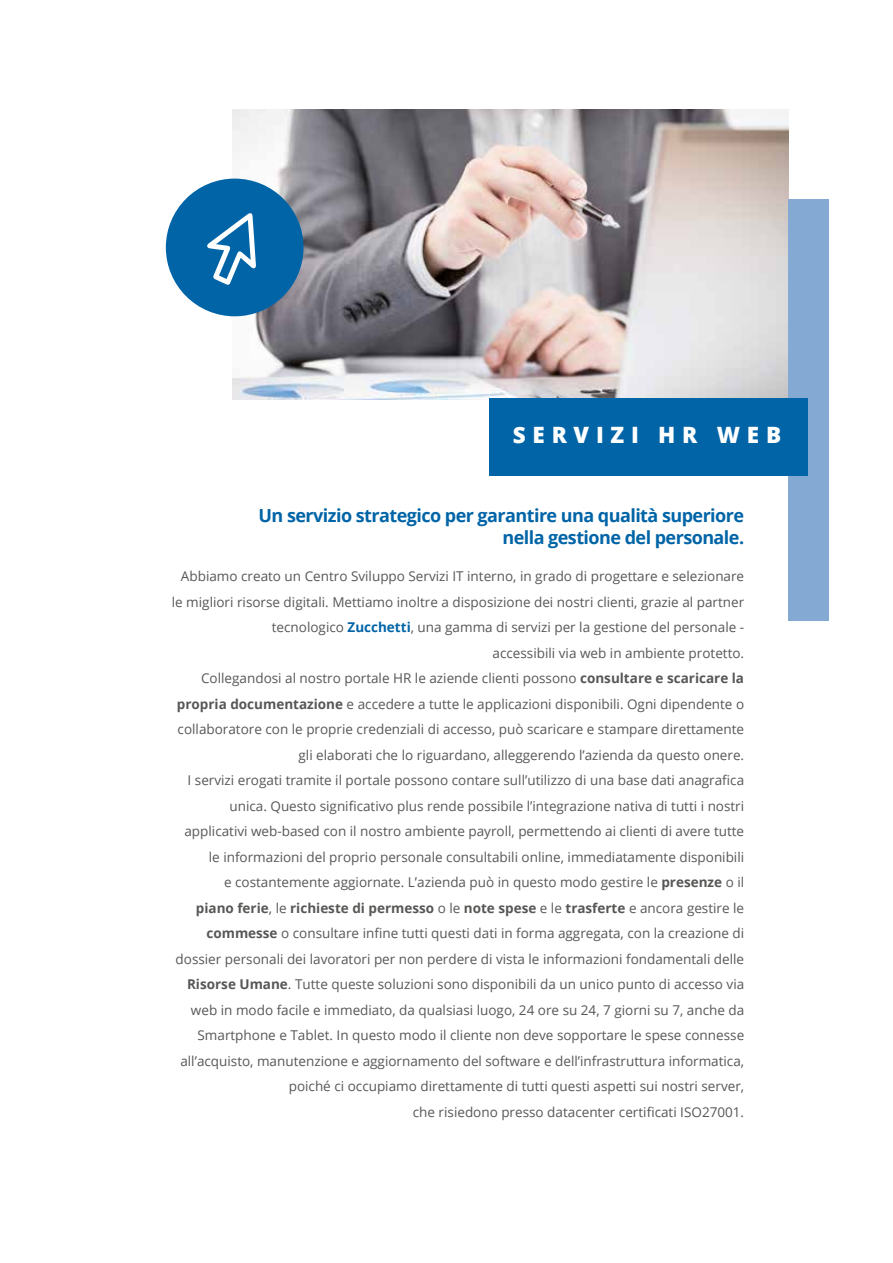
<style>
.page{position:relative;width:893px;height:1263px;background:#fff}
.page>*{position:absolute;margin:0;border:0;box-sizing:border-box;transform-origin:0 0}
.t1{font:800 22.5px "Open Sans";letter-spacing:.3em;color:#fff}
.t2{font:700 18px/21.6px "Open Sans";letter-spacing:-.03em;color:#0064a7;text-align:right}
.t3{font:13.5px/25.5px "Open Sans";color:#575756;text-align:right}
.s1{font-weight:700;color:#0064a7}
.s2{font-weight:700}
</style>
<div class="page">
<img style="left:233px;top:109px;width:555px;height:291px">
<div style="left:788px;top:200px;width:41px;height:421px;background:#84a9d3"></div>
<div style="left:489px;top:399px;width:319px;height:77px;background:#0064a7"></div>
<div style="left:166px;top:179px;width:138px;height:137px;background:#0064a7;border-radius:50%"></div>
<svg style="left:207px;top:213px;width:49px;height:72px"></svg>
<h1 class="t1" style="left:513px;top:417px;width:270px">SERVIZI HR WEB</h1>
<h2 class="t2" style="left:259px;top:504px;width:487px">Un servizio strategico per garantire una qualità superiore nella gestione del personale.</h2>
<p class="t3" style="left:172px;top:563px;width:574px">Abbiamo creato un Centro Sviluppo Servizi IT interno, in grado di progettare e selezionare le migliori risorse digitali. Mettiamo inoltre a disposizione dei nostri clienti, grazie al partner tecnologico <span class="s1">Zucchetti</span>, una gamma di servizi per la gestione del personale -<br>accessibili via web in ambiente protetto.<br>Collegandosi al nostro portale HR le aziende clienti possono <span class="s2">consultare e scaricare la propria documentazione</span> e accedere a tutte le applicazioni disponibili. Ogni dipendente o collaboratore con le proprie credenziali di accesso, può scaricare e stampare direttamente gli elaborati che lo riguardano, alleggerendo l’azienda da questo onere.<br>I servizi erogati tramite il portale possono contare sull’utilizzo di una base dati anagrafica unica. Questo significativo plus rende possibile l’integrazione nativa di tutti i nostri applicativi web-based con il nostro ambiente payroll, permettendo ai clienti di avere tutte le informazioni del proprio personale consultabili online, immediatamente disponibili<br>e costantemente aggiornate. L’azienda può in questo modo gestire le <span class="s2">presenze</span> o il<br><span class="s2">piano ferie</span>, le <span class="s2">richieste di permesso</span> o le <span class="s2">note spese</span> e le <span class="s2">trasferte</span> e ancora gestire le <span class="s2">commesse</span> o consultare infine tutti questi dati in forma aggregata, con la creazione di dossier personali dei lavoratori per non perdere di vista le informazioni fondamentali delle <span class="s2">Risorse Umane</span>. Tutte queste soluzioni sono disponibili da un unico punto di accesso via web in modo facile e immediato, da qualsiasi luogo, 24 ore su 24, 7 giorni su 7, anche da Smartphone e Tablet. In questo modo il cliente non deve sopportare le spese connesse all’acquisto, manutenzione e aggiornamento del software e dell’infrastruttura informatica, poiché ci occupiamo direttamente di tutti questi aspetti sui nostri server,<br>che risiedono presso datacenter certificati ISO27001.</p>
</div>
